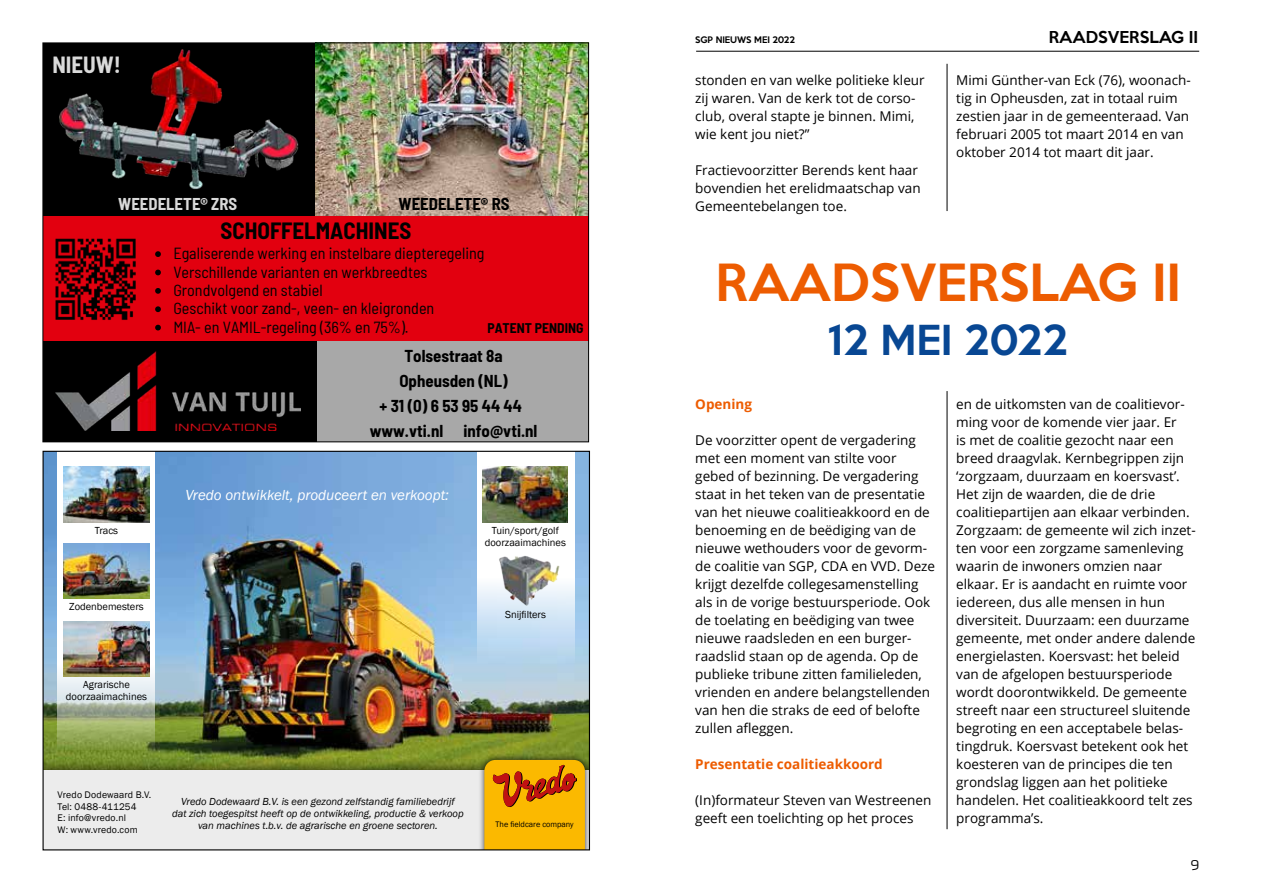
<style>
.page{position:relative;width:1263px;height:893px;background:#fff}
.page>*{position:absolute;margin:0;border:0;box-sizing:border-box;transform-origin:0 0}
.t1{font:500 46.8px "Keep Calm";color:#ed5c01}
.t2{font:500 37.8px "Keep Calm";letter-spacing:-.01em;color:#084793}
.t3{font:700 semi-condensed 22.95px "Barlow";color:#000}
.t4{font:700 semi-condensed 22.95px "Barlow";color:#dadada}
.t5{font:700 semi-condensed 16.8px "Barlow";color:#000}
.t6{font:700 semi-condensed 16.8px "Barlow";color:#dadada}
.t7{font:semi-condensed 16.05px/18.3px "Barlow";color:#000}
.t8{font:italic 15px "Franklin Gothic";color:#fff}
.t9{font:500 15px "Keep Calm";color:#000}
.t10{font:700 semi-condensed 13.65px "Barlow";color:#000}
.t11{font:13.5px/18px "Open Sans";color:#000}
.t12{font:700 13.5px "Open Sans";color:#ed5c01}
.t13{font:300 13.5px "Dispatch";color:#000}
.t14{font:italic 10.5px/12px "Franklin Gothic";color:#000;text-align:center}
.t15{font:10.5px/12px "Franklin Gothic";color:#000;text-align:center}
.t16{font:9.9px/11.6px "Franklin Gothic";letter-spacing:.015em;color:#000}
.t17{font:8.25px "Franklin Gothic";color:#000}
.t18{font:500 8.25px "Keep Calm";color:#000}
</style>
<div class="page">
<hr style="left:696px;top:51px;width:503px;height:1px;background:#000">
<hr style="left:947px;top:64px;width:1px;height:147px;background:#000">
<hr style="left:947px;top:391px;width:1px;height:438px;background:#000">
<img style="left:45px;top:453px;width:543px;height:306px">
<div style="left:43px;top:759px;width:546px;height:91px;background:#000;opacity:.75"></div>
<div style="left:43px;top:770px;width:546px;height:80px;background:#ececec"></div>
<div style="left:478px;top:754px;width:111px;height:96px;background:#000;opacity:.75"></div>
<svg style="left:484px;top:760px;width:101px;height:88px;background:#eb9f02"></svg>
<svg style="left:58px;top:453px;width:97px;height:296px"></svg>
<svg style="left:477px;top:453px;width:98px;height:209px"></svg>
<img style="left:64px;top:543px;width:85px;height:56px">
<img style="left:64px;top:621px;width:85px;height:55px">
<img style="left:484px;top:555px;width:82px;height:50px">
<img style="left:483px;top:467px;width:85px;height:55px">
<img style="left:64px;top:467px;width:85px;height:55px">
<div style="left:43px;top:81px;width:546px;height:335px;background:#000"></div>
<div style="left:43px;top:337px;width:546px;height:105px;background:#a8a8a8"></div>
<div style="left:43px;top:337px;width:273px;height:105px;background:#000"></div>
<img style="left:316px;top:45px;width:271px;height:172px">
<div style="left:43px;top:217px;width:546px;height:124px;background:#e2000f"></div>
<img style="left:55px;top:351px;width:246px;height:79px">
<svg style="left:155px;top:251px;width:6px;height:6px"></svg>
<svg style="left:155px;top:270px;width:6px;height:5px"></svg>
<svg style="left:155px;top:288px;width:6px;height:6px"></svg>
<svg style="left:155px;top:306px;width:6px;height:6px"></svg>
<svg style="left:155px;top:325px;width:6px;height:5px"></svg>
<img style="left:50px;top:45px;width:255px;height:145px">
<img style="left:55px;top:238px;width:81px;height:82px">
<h3 class="t4" style="left:52px;top:48px;width:70px">NIEUW!</h3>
<p class="t6" style="left:118px;top:192px;width:120px">WEEDELETE® ZRS</p>
<p class="t5" style="left:399px;top:192px;width:112px">WEEDELETE® RS</p>
<p class="t7" style="left:173px;top:243px;width:313px">Egaliserende werking en instelbare diepteregeling Verschillende varianten en werkbreedtes Grondvolgend en stabiel<br>Geschikt voor zand-, veen- en kleigronden<br>MIA- en VAMIL-regeling (36% en 75%).</p>
<h3 class="t3" style="left:220px;top:214px;width:192px">SCHOFFELMACHINES</h3>
<p class="t10" style="left:487px;top:318px;width:98px">PATENT PENDING</p>
<p class="t5" style="left:404px;top:344px;width:100px">Tolsestraat 8a</p>
<p class="t5" style="left:380px;top:394px;width:144px">+31(0)653954444</p>
<p class="t5" style="left:399px;top:369px;width:110px">Opheusden (NL)</p>
<p class="t5" style="left:370px;top:419px;width:169px">www.vti.nl info@vti.nl</p>
<p class="t15" style="left:95px;top:524px;width:25px">Tracs</p>
<p class="t15" style="left:69px;top:601px;width:76px">Zodenbemesters</p>
<p class="t15" style="left:66px;top:679px;width:83px">Agrarische doorzaaimachines</p>
<p class="t8" style="left:185px;top:485px;width:265px">Vredo ontwikkelt, produceert en verkoopt:</p>
<p class="t15" style="left:485px;top:524px;width:83px">Tuin/sport/golf doorzaaimachines</p>
<p class="t15" style="left:505px;top:608px;width:42px">Snijfilters</p>
<p class="t16" style="left:58px;top:789px;width:95px">Vredo Dodewaard B.V.<br>Tel: 0488-411254<br>E: info@vredo.nl<br>W: www.vredo.com</p>
<p class="t14" style="left:172px;top:796px;width:293px">Vredo Dodewaard B.V. is een gezond zelfstandig familiebedrijf<br>dat zich toegespitst heeft op de ontwikkeling, productie &amp; verkoop van machines t.b.v. de agrarische en groene sectoren.</p>
<p class="t17" style="left:496px;top:819px;width:79px">The fieldcare company</p>
<p class="t18" style="left:695px;top:32px;width:101px">SGP NIEUWS MEI 2022</p>
<p class="t9" style="left:1049px;top:24px;width:151px">RAADSVERSLAG II</p>
<p class="t11" style="left:695px;top:71px;width:231px">stonden en van welke politieke kleur zij waren. Van de kerk tot de corso&shy;club, overal stapte je binnen. Mimi, wie kent jou niet?”</p>
<p class="t11" style="left:695px;top:161px;width:227px">Fractievoorzitter Berends kent haar bovendien het erelidmaatschap van<br>Gemeentebelangen toe.</p>
<p class="t11" style="left:956px;top:71px;width:236px">Mimi Günther-van Eck (76), woonach&shy;tig in Opheusden, zat in totaal ruim zestien jaar in de gemeenteraad. Van februari 2005 tot maart 2014 en van oktober 2014 tot maart dit jaar.</p>
<h1 class="t1" style="left:715px;top:242px;width:467px">RAADSVERSLAG II</h1>
<h2 class="t2" style="left:828px;top:307px;width:242px">12 MEI 2022</h2>
<p class="t12" style="left:695px;top:395px;width:58px">Opening</p>
<p class="t11" style="left:695px;top:431px;width:241px">De voorzitter opent de vergadering met een moment van stilte voor gebed of bezinning. De vergadering staat in het teken van de presentatie van het nieuwe coalitieakkoord en de benoeming en de beëdiging van de nieuwe wethouders voor de gevorm&shy;de coalitie van SGP, CDA en VVD. Deze krijgt dezelfde collegesamenstelling als in de vorige bestuursperiode. Ook de toelating en beëdiging van twee nieuwe raadsleden en een burger&shy;raadslid staan op de agenda. Op de publieke tribune zitten familieleden, vrienden en andere belangstellenden van hen die straks de eed of belofte zullen afleggen.</p>
<p class="t12" style="left:695px;top:754px;width:189px">Presentatie coalitieakkoord</p>
<p class="t11" style="left:695px;top:791px;width:238px">(In)formateur Steven van Westreenen geeft een toelichting op het proces</p>
<p class="t11" style="left:956px;top:395px;width:241px">en de uitkomsten van de coalitievor&shy;ming voor de komende vier jaar. Er<br>is met de coalitie gezocht naar een breed draagvlak. Kernbegrippen zijn ‘zorgzaam, duurzaam en koersvast’.<br>Het zijn de waarden, die de drie coalitiepartijen aan elkaar verbinden.<br>Zorgzaam: de gemeente wil zich inzet&shy;ten voor een zorgzame samenleving waarin de inwoners omzien naar elkaar. Er is aandacht en ruimte voor iedereen, dus alle mensen in hun diversiteit. Duurzaam: een duurzame gemeente, met onder andere dalende energielasten. Koersvast: het beleid van de afgelopen bestuursperiode wordt doorontwikkeld. De gemeente streeft naar een structureel sluitende begroting en een acceptabele belas&shy;tingdruk. Koersvast betekent ook het koesteren van de principes die ten grondslag liggen aan het politieke handelen. Het coalitieakkoord telt zes programma’s.</p>
<p class="t13" style="left:1191px;top:856px;width:10px">9</p>
</div>
